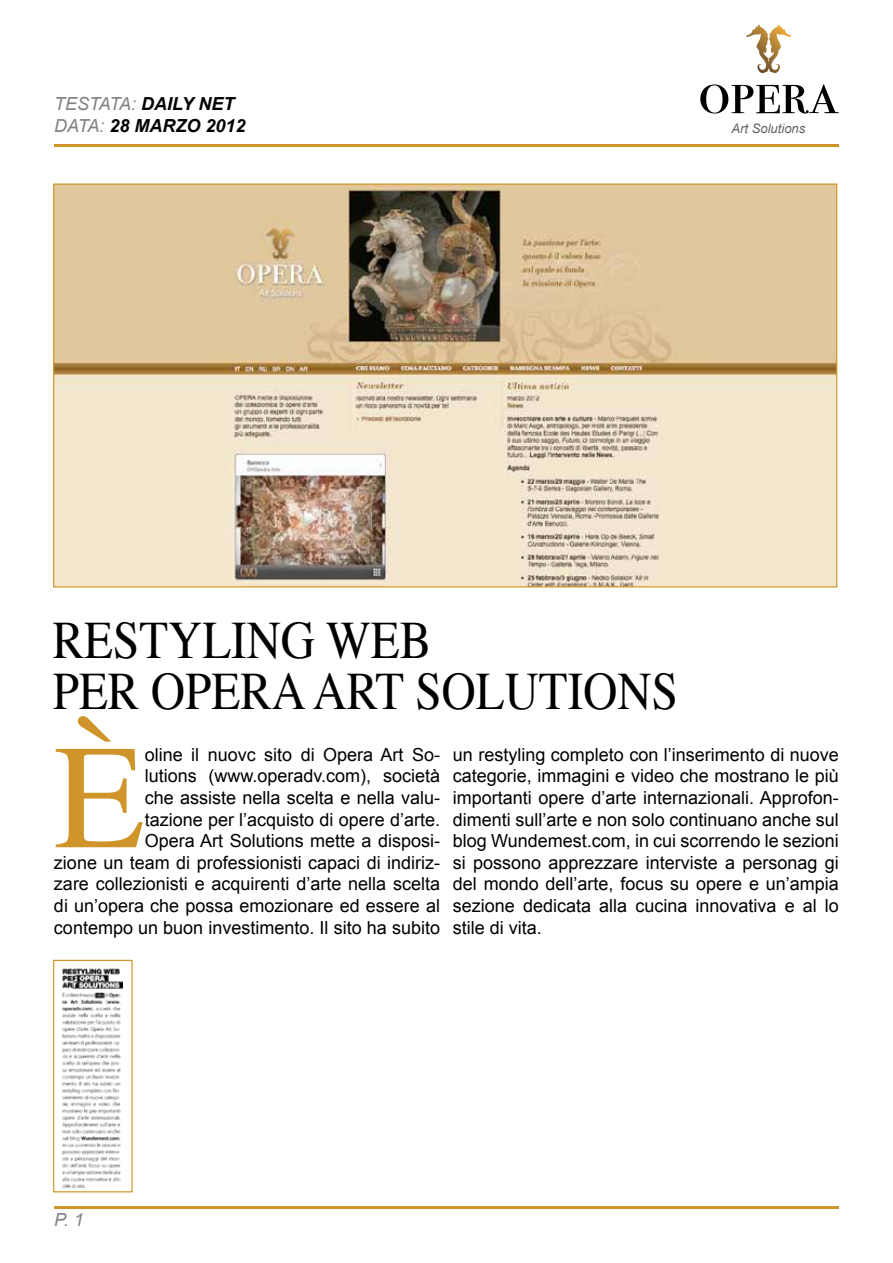
<style>
.page{position:relative;width:893px;height:1263px;background:#fff}
.page>*{position:absolute;margin:0;border:0;box-sizing:border-box;transform-origin:0 0}
.t1{font:148.65px "Times";color:#d0952a}
.t2{font:52.5px/51px "Times";color:#000;scale:.9 1}
.t3{font:18px/21.6px "Arial";color:#000;text-align:right}
.t4{font:italic 700 18px/21.6px "Arial";color:#000}
.t5{font:italic 18px "Arial";color:#808285}
.t6{font:italic 13.05px "Arial";color:#636466}
.s1{font-weight:400;color:#808285}
</style>
<div class="page">
<svg style="left:700px;top:84px;width:139px;height:30px"></svg>
<svg style="left:746px;top:25px;width:45px;height:49px"></svg>
<hr style="left:54px;top:144px;width:785px;height:3px;background:#d0952a">
<hr style="left:54px;top:1206px;width:785px;height:3px;background:#d0952a">
<img style="left:55px;top:185px;width:780px;height:400px">
<img style="left:62px;top:968px;width:61px;height:220px">
<div style="left:53px;top:960px;width:80px;height:232px;border:1px solid #d0952a"></div>
<p class="t4" style="left:54px;top:94px;width:193px"><span class="s1">TESTATA:</span> DAILY NET<br><span class="s1">DATA:</span> 28 MARZO 2012</p>
<p class="t6" style="left:731px;top:120px;width:75px">Art Solutions</p>
<h2 class="t2" style="left:53px;top:610px;width:696px">RESTYLING WEB<br>PER OPERA ART SOLUTIONS</h2>
<h1 class="t1" style="left:54px;top:658px;width:92px">È</h1>
<p class="t3" style="left:54px;top:744px;width:388px">oline il nuovc sito di Opera Art So-<br>lutions (www.operadv.com), società<br>che assiste nella scelta e nella valu-<br>tazione per l’acquisto di opere d’arte.<br>Opera Art Solutions mette a disposi-<br>zione un team di professionisti capaci di indiriz&shy;zare collezionisti e acquirenti d’arte nella scelta di un’opera che possa emozionare ed essere al contempo un buon investimento. Il sito ha subito</p>
<p class="t3" style="left:453px;top:744px;width:388px;text-align:justify">un restyling completo con l’inserimento di nuove categorie, immagini e video che mostrano le più importanti opere d’arte internazionali. Approfon&shy;dimenti sull’arte e non solo continuano anche sul blog Wundemest.com, in cui scorrendo le sezioni si possono apprezzare interviste a personag gi del mondo dell’arte, focus su opere e un’ampia sezione dedicata alla cucina innovativa e al lo stile di vita.</p>
<p class="t5" style="left:54px;top:1208px;width:31px">P. 1</p>
</div>
